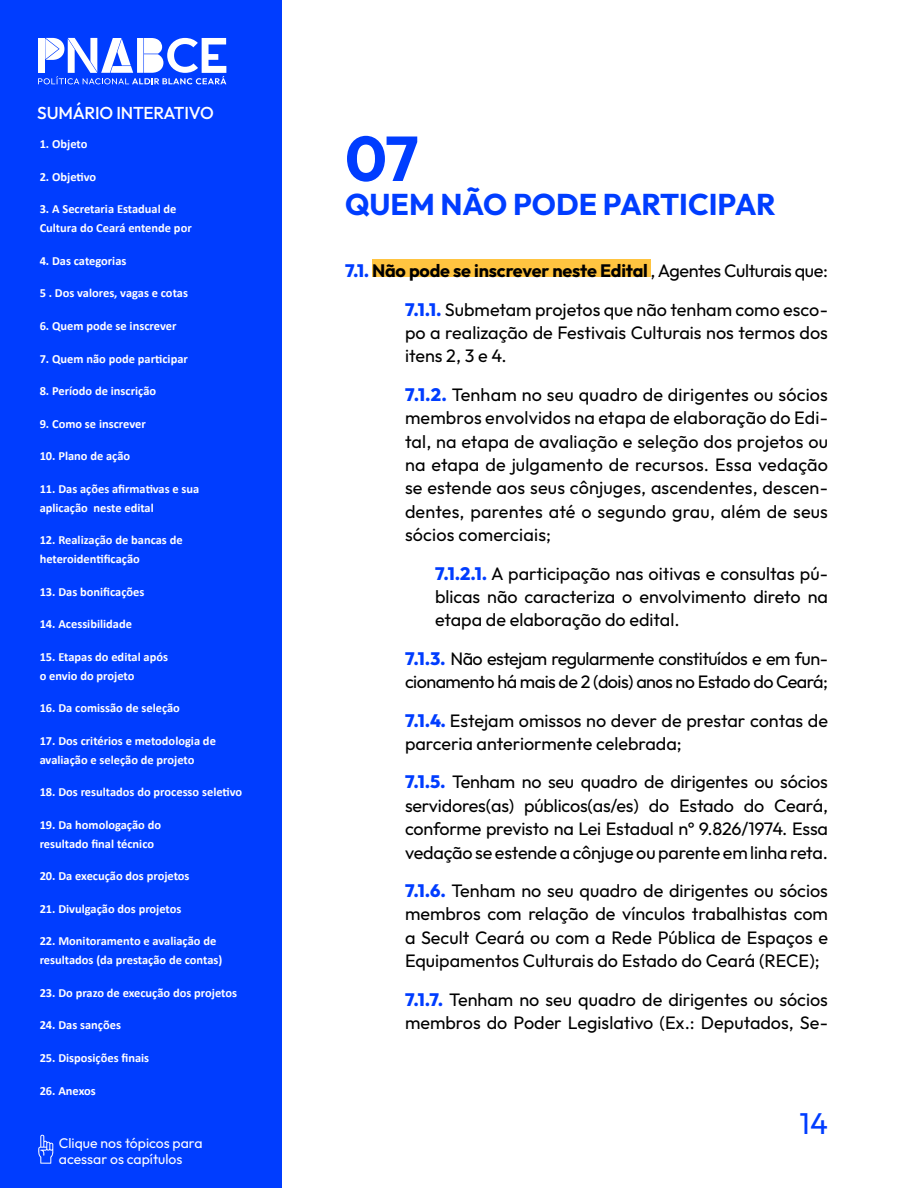
<style>
.page{position:relative;width:918px;height:1188px;background:#fff}
.page>*{position:absolute;margin:0;border:0;box-sizing:border-box;transform-origin:0 0}
.t1{font:700 63px "Outfit";color:#003dff}
.t2{font:700 30px "Outfit";color:#003dff}
.t3{font:30px "Outfit";color:#003dff}
.t4{font:18px/23.4px "Outfit";color:#000;text-align:justify}
.t5{font:18px/23.4px "Outfit";letter-spacing:-.03em;color:#000}
.t6{font:500 17.25px "Outfit";letter-spacing:-.01em;color:#fff}
.t7{font:13.95px/16.8px "Outfit";color:#fff}
.t8{font:700 12.45px/18.6px "Calibri";color:#fff}
.s1{font-weight:800;color:#003dff}
.s2{font-weight:700}
</style>
<div class="page">
<div style="left:0;top:0;width:282px;height:1188px;background:#003dff"></div>
<svg style="left:38px;top:38px;width:188px;height:46px"></svg>
<div style="left:372px;top:259px;width:279px;height:18px;background:#ffc440"></div>
<svg style="left:38px;top:1134px;width:16px;height:30px"></svg>
<p class="t6" style="left:37px;top:102px;width:178px">SUMÁRIO INTERATIVO</p>
<p class="t8" style="left:40px;top:134px;width:49px">1. Objeto</p>
<p class="t8" style="left:40px;top:167px;width:58px">2. Objetivo</p>
<p class="t8" style="left:40px;top:200px;width:154px">3. A Secretaria Estadual de<br>Cultura do Ceará entende por</p>
<p class="t8" style="left:40px;top:251px;width:88px">4. Das categorias</p>
<p class="t8" style="left:40px;top:284px;width:150px">5 . Dos valores, vagas e cotas</p>
<p class="t8" style="left:40px;top:316px;width:138px">6. Quem pode se inscrever</p>
<p class="t8" style="left:40px;top:349px;width:150px">7. Quem não pode participar</p>
<p class="t8" style="left:40px;top:382px;width:118px">8. Período de inscrição</p>
<p class="t8" style="left:40px;top:414px;width:108px">9. Como se inscrever</p>
<p class="t8" style="left:40px;top:447px;width:92px">10. Plano de ação</p>
<p class="t8" style="left:40px;top:480px;width:161px">11. Das ações afirmativas e sua aplicação neste edital</p>
<p class="t8" style="left:40px;top:531px;width:145px">12. Realização de bancas de heteroidentificação</p>
<p class="t8" style="left:40px;top:582px;width:106px">13. Das bonificações</p>
<p class="t8" style="left:40px;top:615px;width:94px">14. Acessibilidade</p>
<p class="t8" style="left:40px;top:647px;width:130px">15. Etapas do edital após o envio do projeto</p>
<p class="t8" style="left:40px;top:699px;width:142px">16. Da comissão de seleção</p>
<p class="t8" style="left:40px;top:731px;width:178px">17. Dos critérios e metodologia de avaliação e seleção de projeto</p>
<p class="t8" style="left:40px;top:783px;width:204px">18. Dos resultados do processo seletivo</p>
<p class="t8" style="left:40px;top:815px;width:123px">19. Da homologação do resultado final técnico</p>
<p class="t8" style="left:40px;top:867px;width:151px">20. Da execução dos projetos</p>
<p class="t8" style="left:40px;top:899px;width:143px">21. Divulgação dos projetos</p>
<p class="t8" style="left:40px;top:932px;width:184px">22. Monitoramento e avaliação de resultados (da prestação de contas)</p>
<p class="t8" style="left:40px;top:983px;width:199px">23. Do prazo de execução dos projetos</p>
<p class="t8" style="left:40px;top:1016px;width:83px">24. Das sanções</p>
<p class="t8" style="left:40px;top:1048px;width:111px">25. Disposições finais</p>
<p class="t8" style="left:40px;top:1081px;width:58px">26. Anexos</p>
<p class="t7" style="left:59px;top:1134px;width:145px">Clique nos tópicos para acessar os capítulos</p>
<h1 class="t1" style="left:345px;top:119px;width:75px">07</h1>
<h2 class="t2" style="left:345px;top:186px;width:432px">QUEM NÃO PODE PARTICIPAR</h2>
<p class="t4" style="left:345px;top:251px;width:485px;line-height:38.4px;text-align:right"><span class="s1">7.1.</span> <span class="s2">Não pode se inscrever neste Edital</span> , Agentes Culturais que:<br><span class="s1">7.1.1.</span> Submetam projetos que não tenham como esco-</p>
<p class="t4" style="left:405px;top:321px;width:425px">po a realização de Festivais Culturais nos termos dos itens 2, 3 e 4.</p>
<p class="t4" style="left:405px;top:382px;width:425px"><span class="s1">7.1.2.</span> Tenham no seu quadro de dirigentes ou sócios membros envolvidos na etapa de elaboração do Edi&shy;tal, na etapa de avaliação e seleção dos projetos ou na etapa de julgamento de recursos. Essa vedação se estende aos seus cônjuges, ascendentes, descen&shy;dentes, parentes até o segundo grau, além de seus sócios comerciais;</p>
<p class="t4" style="left:435px;top:561px;width:395px"><span class="s1">7.1.2.1.</span> A participação nas oitivas e consultas pú&shy;blicas não caracteriza o envolvimento direto na etapa de elaboração do edital.</p>
<p class="t5" style="left:405px;top:646px;width:425px"><span class="s1">7.1.3.</span> Não estejam regularmente constituídos e em fun&shy;cionamento há mais de 2 (dois) anos no Estado do Ceará;</p>
<p class="t4" style="left:405px;top:708px;width:425px"><span class="s1">7.1.4.</span> Estejam omissos no dever de prestar contas de parceria anteriormente celebrada;</p>
<p class="t4" style="left:405px;top:770px;width:425px"><span class="s1">7.1.5.</span> Tenham no seu quadro de dirigentes ou sócios servidores(as) públicos(as/es) do Estado do Ceará, conforme previsto na Lei Estadual nº 9.826/1974. Essa vedação se estende a cônjuge ou parente em linha reta.</p>
<p class="t4" style="left:405px;top:879px;width:425px"><span class="s1">7.1.6.</span> Tenham no seu quadro de dirigentes ou sócios membros com relação de vínculos trabalhistas com a Secult Ceará ou com a Rede Pública de Espaços e Equipamentos Culturais do Estado do Ceará (RECE);</p>
<p class="t4" style="left:405px;top:987px;width:425px"><span class="s1">7.1.7.</span> Tenham no seu quadro de dirigentes ou sócios membros do Poder Legislativo (Ex.: Deputados, Se-</p>
<h2 class="t3" style="left:800px;top:1105px;width:30px">14</h2>
</div>
